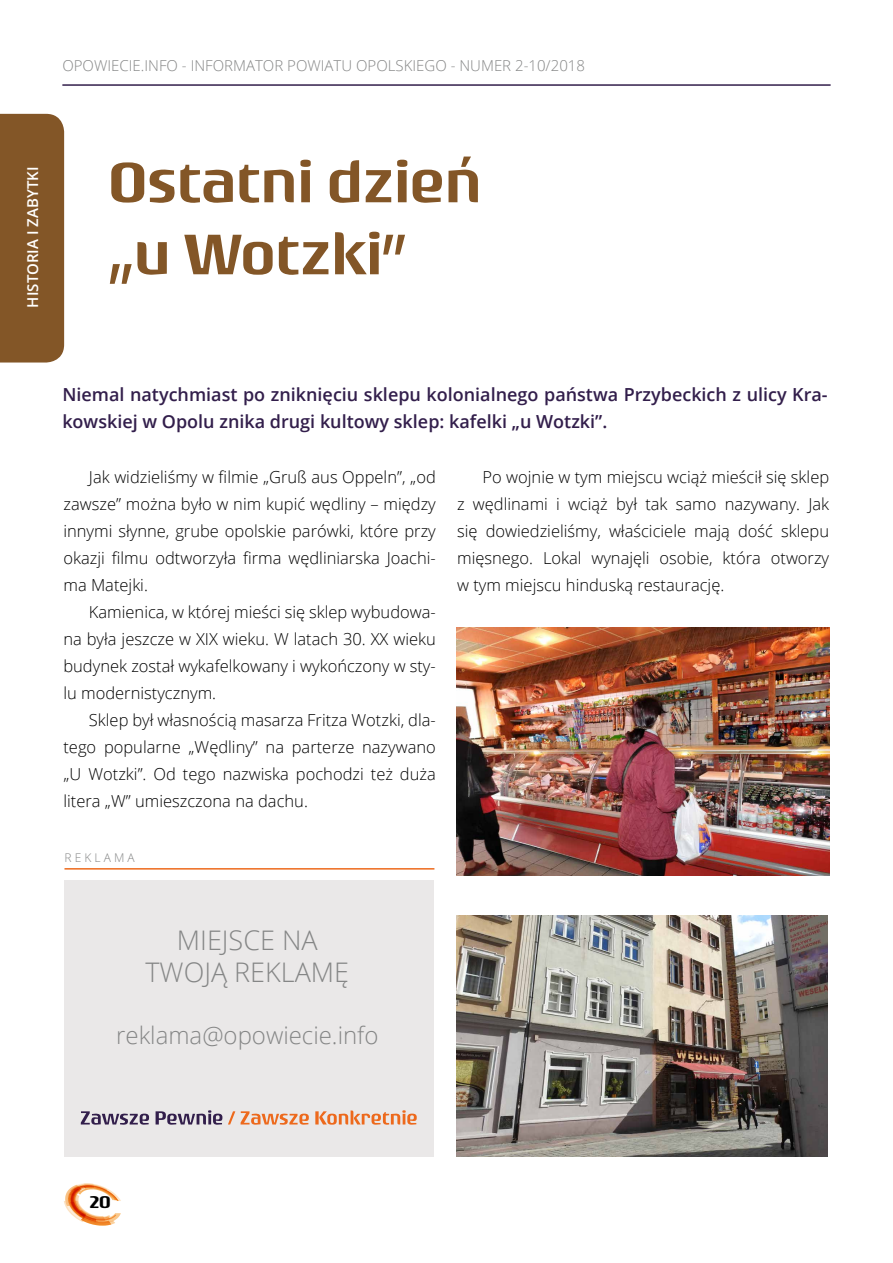
<style>
.page{position:relative;width:893px;height:1263px;background:#fff}
.page>*{position:absolute;margin:0;border:0;box-sizing:border-box;transform-origin:0 0}
.t1{font:500 60px/72px "Rogue Sans Ext";color:#835627}
.t2{font:300 27px/32.4px "Open Sans";color:#858686;text-align:center}
.t3{font:300 24px "Open Sans";color:#858686}
.t4{font:600 18px/27px "Open Sans";color:#321e4b}
.t5{font:500 18px "Rogue Sans Ext";color:#000}
.t6{font:300 16.5px/27px "Open Sans";color:#000;text-align:justify}
.t7{font:300 15px "Open Sans";color:#858686}
.t8{font:600 15px "Open Sans";color:#fffefd}
.t9{font:300 12px "Open Sans";color:#858686}
</style>
<div class="page">
<svg style="left:64px;top:1183px;width:57px;height:42px"></svg>
<hr style="left:62px;top:84px;width:769px;height:2px;background:#321e4b">
<div style="left:0;top:114px;width:64px;height:248px;background:#835627"></div>
<hr style="left:64px;top:868px;width:370px;height:1px;background:#ed691c">
<div style="left:64px;top:880px;width:370px;height:277px;background:#eae8e8"></div>
<img style="left:456px;top:915px;width:372px;height:242px">
<img style="left:457px;top:627px;width:373px;height:249px">
<svg style="left:81px;top:1111px;width:68px;height:14px"></svg>
<svg style="left:156px;top:1110px;width:66px;height:15px"></svg>
<svg style="left:228px;top:1111px;width:7px;height:13px"></svg>
<svg style="left:241px;top:1111px;width:68px;height:14px"></svg>
<svg style="left:315px;top:1110px;width:102px;height:15px"></svg>
<p class="t7" style="left:62px;top:56px;width:524px">OPOWIECIE.INFO - INFORMATOR POWIATU OPOLSKIEGO - NUMER 2-10/2018</p>
<p class="t8" style="left:22px;top:307px;width:142px;rotate:-90deg">HISTORIA I ZABYTKI</p>
<h1 class="t1" style="left:108px;top:147px;width:375px">Ostatni dzień „u Wotzki”</h1>
<p class="t4" style="left:62px;top:381px;width:767px">Niemal natychmiast po zniknięciu sklepu kolonialnego państwa Przybeckich z ulicy Kra&shy;kowskiej w Opolu znika drugi kultowy sklep: kafelki „u Wotzki”.</p>
<p class="t6" style="left:63px;top:463px;width:374px;text-indent:26px">Jak widzieliśmy w filmie „Gruß aus Oppeln”, „od zawsze” można było w nim kupić wędliny – między innymi słynne, grube opolskie parówki, które przy okazji filmu odtworzyła firma wędliniarska Joachi&shy;ma Matejki.</p>
<p class="t6" style="left:63px;top:598px;width:374px;text-indent:26px">Kamienica, w której mieści się sklep wybudowa&shy;na była jeszcze w XIX wieku. W latach 30. XX wieku budynek został wykafelkowany i wykończony w sty&shy;lu modernistycznym.</p>
<p class="t6" style="left:63px;top:705px;width:374px;text-indent:26px">Sklep był własnością masarza Fritza Wotzki, dla&shy;tego popularne „Wędliny” na parterze nazywano „U Wotzki”. Od tego nazwiska pochodzi też duża litera „W” umieszczona na dachu.</p>
<p class="t6" style="left:457px;top:463px;width:374px;text-indent:26px">Po wojnie w tym miejscu wciąż mieścił się sklep z wędlinami i wciąż był tak samo nazywany. Jak się dowiedzieliśmy, właściciele mają dość sklepu mięsnego. Lokal wynajęli osobie, która otworzy w tym miejscu hinduską restaurację.</p>
<p class="t9" style="left:64px;top:849px;width:72px">R E K L A M A</p>
<h2 class="t2" style="left:145px;top:923px;width:205px">MIEJSCE NA<br>TWOJĄ REKLAMĘ</h2>
<h3 class="t3" style="left:116px;top:1018px;width:264px">reklama@opowiecie.info</h3>
<p class="t5" style="left:90px;top:1191px;width:23px">20</p>
</div>
